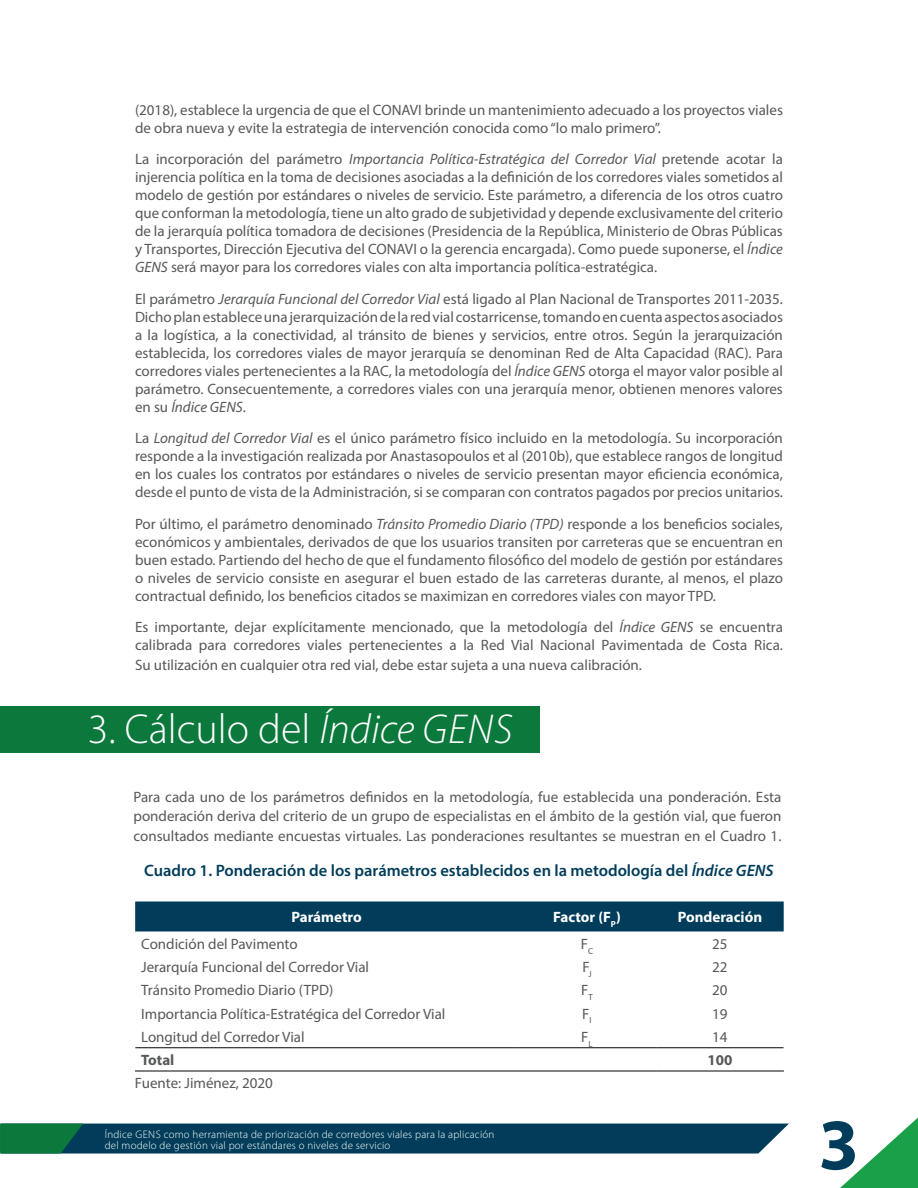
<style>
.page{position:relative;width:918px;height:1188px;background:#fff}
.page>*{position:absolute;margin:0;border:0;box-sizing:border-box;transform-origin:0 0}
.t1{font:700 73.05px "Myriad Pro";color:#013d5a}
.t2{font:300 42px "Myriad Pro";color:#fff}
.t3{font:600 16.5px "Myriad Pro";color:#013d5a}
.t4{font:15px/18px "Myriad Pro";color:#565958;text-align:justify}
.t5{font:700 15px "Myriad Pro";color:#fff}
.t6{font:700 15px "Myriad Pro";color:#565958}
.t7{font:300 10.95px/10.9px "Myriad Pro";letter-spacing:.02em;color:#fff}
.s1{font-style:italic}
</style>
<div class="page">
<svg style="left:840px;top:1118px;width:78px;height:70px"></svg>
<svg style="left:0;top:1124px;width:789px;height:30px;background:#0a495d"></svg>
<div style="left:0;top:706px;width:539px;height:47px;background:#0b783c"></div>
<div style="left:135px;top:902px;width:649px;height:30px;background:#013d5a"></div>
<hr style="left:135px;top:1047px;width:383px;height:1px;background:#040503">
<hr style="left:518px;top:1047px;width:138px;height:1px;background:#040503">
<hr style="left:656px;top:1047px;width:128px;height:1px;background:#040503">
<hr style="left:135px;top:1071px;width:383px;height:1px;background:#040503">
<hr style="left:518px;top:1071px;width:138px;height:1px;background:#040503">
<hr style="left:656px;top:1071px;width:128px;height:1px;background:#040503">
<p class="t4" style="left:135px;top:100px;width:649px">(2018), establece la urgencia de que el CONAVI brinde un mantenimiento adecuado a los proyectos viales de obra nueva y evite la estrategia de intervención conocida como “lo malo primero”.</p>
<p class="t4" style="left:135px;top:150px;width:650px">La incorporación del parámetro <span class="s1">Importancia Política-Estratégica del Corredor Vial</span> pretende acotar la injerencia política en la toma de decisiones asociadas a la definición de los corredores viales sometidos al modelo de gestión por estándares o niveles de servicio. Este parámetro, a diferencia de los otros cuatro que conforman la metodología, tiene un alto grado de subjetividad y depende exclusivamente del criterio de la jerarquía política tomadora de decisiones (Presidencia de la República, Ministerio de Obras Públicas y Transportes, Dirección Ejecutiva del CONAVI o la gerencia encargada). Como puede suponerse, el <span class="s1">Índice GENS</span> será mayor para los corredores viales con alta importancia política-estratégica.</p>
<p class="t4" style="left:135px;top:289px;width:650px">El parámetro <span class="s1">Jerarquía Funcional del Corredor Vial</span> está ligado al Plan Nacional de Transportes 2011-2035.<br>Dicho plan establece una jerarquización de la red vial costarricense, tomando en cuenta aspectos asociados a la logística, a la conectividad, al tránsito de bienes y servicios, entre otros. Según la jerarquización establecida, los corredores viales de mayor jerarquía se denominan Red de Alta Capacidad (RAC). Para corredores viales pertenecientes a la RAC, la metodología del <span class="s1">Índice GENS</span> otorga el mayor valor posible al parámetro. Consecuentemente, a corredores viales con una jerarquía menor, obtienen menores valores en su <span class="s1">Índice GENS</span>.</p>
<p class="t4" style="left:135px;top:429px;width:650px">La <span class="s1">Longitud del Corredor Vial</span> es el único parámetro físico incluido en la metodología. Su incorporación responde a la investigación realizada por Anastasopoulos et al (2010b), que establece rangos de longitud en los cuales los contratos por estándares o niveles de servicio presentan mayor eficiencia económica, desde el punto de vista de la Administración, si se comparan con contratos pagados por precios unitarios.</p>
<p class="t4" style="left:135px;top:514px;width:650px">Por último, el parámetro denominado <span class="s1">Tránsito Promedio Diario (TPD)</span> responde a los beneficios sociales, económicos y ambientales, derivados de que los usuarios transiten por carreteras que se encuentran en buen estado. Partiendo del hecho de que el fundamento filosófico del modelo de gestión por estándares o niveles de servicio consiste en asegurar el buen estado de las carreteras durante, al menos, el plazo contractual definido, los beneficios citados se maximizan en corredores viales con mayor TPD.</p>
<p class="t4" style="left:135px;top:618px;width:650px">Es importante, dejar explícitamente mencionado, que la metodología del <span class="s1">Índice GENS</span> se encuentra calibrada para corredores viales pertenecientes a la Red Vial Nacional Pavimentada de Costa Rica.</p>
<p class="t4" style="left:135px;top:655px;width:509px">Su utilización en cualquier otra red vial, debe estar sujeta a una nueva calibración.</p>
<h2 class="t2" style="left:88px;top:706px;width:426px">3. Cálculo del <span class="s1">Índice GENS</span></h2>
<p class="t4" style="left:134px;top:787px;width:650px;line-height:19.5px">Para cada uno de los parámetros definidos en la metodología, fue establecida una ponderación. Esta ponderación deriva del criterio de un grupo de especialistas en el ámbito de la gestión vial, que fueron consultados mediante encuestas virtuales. Las ponderaciones resultantes se muestran en el Cuadro 1.</p>
<p class="t3" style="left:144px;top:860px;width:631px">Cuadro 1. Ponderación de los parámetros establecidos en la metodología del <span class="s1">Índice GENS</span></p>
<p class="t5" style="left:291px;top:907px;width:72px">Parámetro</p>
<p class="t5" style="left:553px;top:907px;width:69px">Factor (F<sub>P</sub>)</p>
<p class="t5" style="left:678px;top:907px;width:86px">Ponderación</p>
<p class="t4" style="left:141px;top:934px;width:158px">Condición del Pavimento</p>
<p class="t4" style="left:581px;top:934px;width:14px">F<sub>C</sub></p>
<p class="t4" style="left:712px;top:934px;width:17px">25</p>
<p class="t4" style="left:141px;top:958px;width:229px">Jerarquía Funcional del Corredor Vial</p>
<p class="t4" style="left:582px;top:958px;width:11px">F<sub>J</sub></p>
<p class="t4" style="left:712px;top:958px;width:17px">22</p>
<p class="t4" style="left:141px;top:981px;width:194px">Tránsito Promedio Diario (TPD)</p>
<p class="t4" style="left:581px;top:981px;width:13px">F<sub>T</sub></p>
<p class="t4" style="left:712px;top:981px;width:17px">20</p>
<p class="t4" style="left:141px;top:1004px;width:306px">Importancia Política-Estratégica del Corredor Vial</p>
<p class="t4" style="left:582px;top:1004px;width:11px">F<sub>I</sub></p>
<p class="t4" style="left:712px;top:1004px;width:17px">19</p>
<p class="t4" style="left:141px;top:1027px;width:165px">Longitud del Corredor Vial</p>
<p class="t4" style="left:581px;top:1027px;width:13px">F<sub>L</sub></p>
<p class="t4" style="left:712px;top:1027px;width:17px">14</p>
<p class="t6" style="left:141px;top:1050px;width:35px">Total</p>
<p class="t6" style="left:707px;top:1050px;width:26px">100</p>
<p class="t4" style="left:135px;top:1073px;width:139px">Fuente: Jiménez, 2020</p>
<p class="t7" style="left:105px;top:1129px;width:391px">Índice GENS como herramienta de priorización de corredores viales para la aplicación del modelo de gestión vial por estándares o niveles de servicio</p>
<h1 class="t1" style="left:819px;top:1097px;width:42px">3</h1>
</div>
